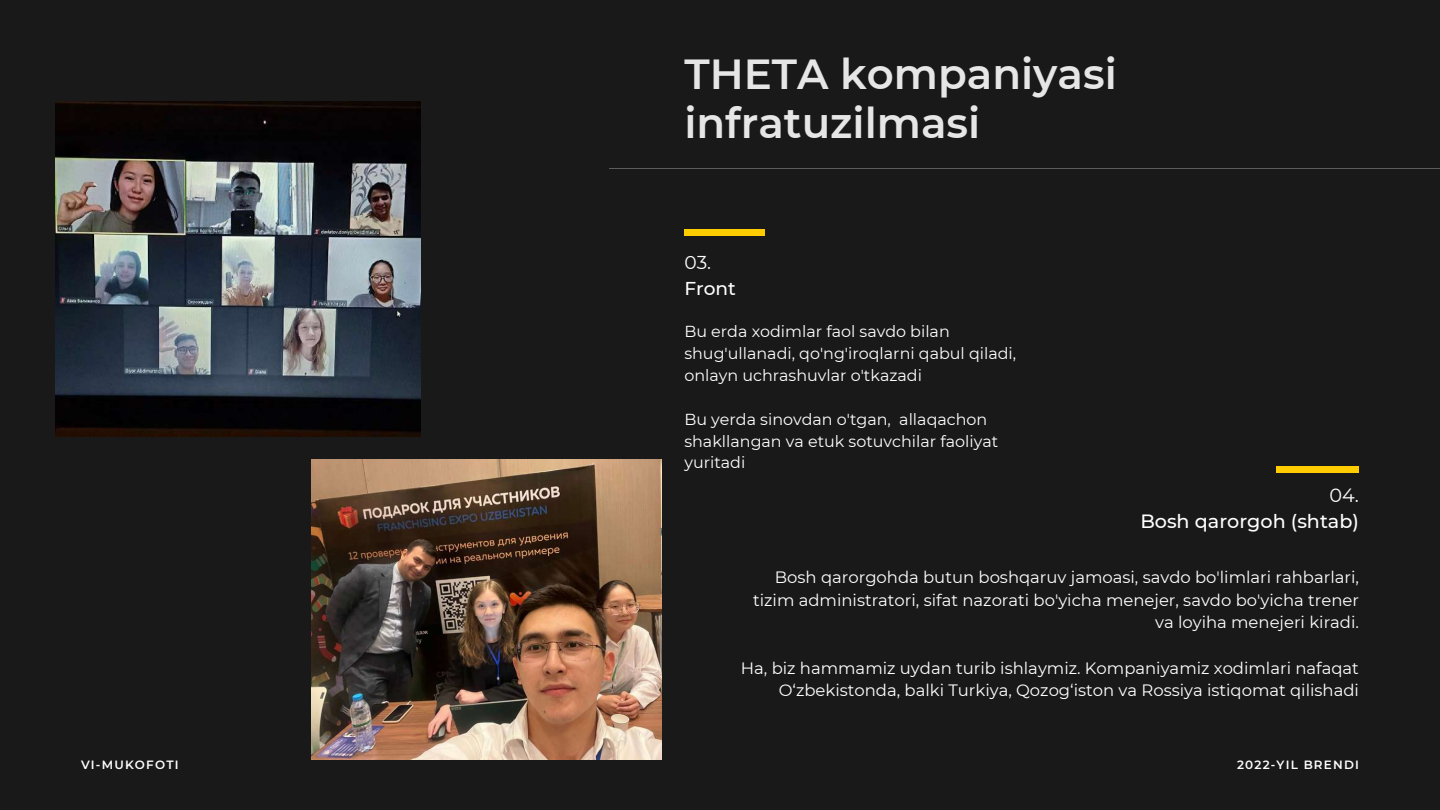
<style>
.page{position:relative;width:1440px;height:810px;background:#191919}
.page>*{position:absolute;margin:0;border:0;box-sizing:border-box;transform-origin:0 0}
.t1{font:600 42px/48.8px "Montserrat";color:#e6e6e6}
.t2{font:500 19.2px "Montserrat";color:#fff}
.t3{font:19.2px "Montserrat";color:#fff}
.t4{font:500 18.6px "Montserrat";color:#fff}
.t5{font:18.6px "Montserrat";color:#fff}
.t6{font:16.4px/22.6px "Montserrat";color:#fff;text-align:right}
.t7{font:15.9px/21.9px "Montserrat";color:#fff}
.t8{font:600 12px "Montserrat";letter-spacing:.1em;color:#fff}
</style>
<div class="page">
<div style="left:684px;top:230px;width:81px;height:6px;background:#fecc00"></div>
<div style="left:1276px;top:466px;width:83px;height:7px;background:#fecc00"></div>
<hr style="left:609px;top:168px;width:831px;height:1px;background:#fff">
<img style="left:56px;top:101px;width:364px;height:336px">
<img style="left:312px;top:459px;width:349px;height:300px">
<h1 class="t1" style="left:684px;top:50px;width:434px">THETA kompaniyasi infratuzilmasi</h1>
<p class="t5" style="left:684px;top:251px;width:28px">03.</p>
<p class="t4" style="left:684px;top:277px;width:53px">Front</p>
<p class="t7" style="left:684px;top:320px;width:333px">Bu erda xodimlar faol savdo bilan shug'ullanadi, qo'ng'iroqlarni qabul qiladi, onlayn uchrashuvlar o'tkazadi</p>
<p class="t7" style="left:684px;top:408px;width:315px">Bu yerda sinovdan o'tgan, allaqachon shakllangan va etuk sotuvchilar faoliyat yuritadi</p>
<p class="t3" style="left:1330px;top:483px;width:31px">04.</p>
<p class="t2" style="left:1140px;top:510px;width:220px">Bosh qarorgoh (shtab)</p>
<p class="t6" style="left:753px;top:566px;width:607px">Bosh qarorgohda butun boshqaruv jamoasi, savdo bo'limlari rahbarlari, tizim administratori, sifat nazorati bo'yicha menejer, savdo bo'yicha trener va loyiha menejeri kiradi.</p>
<p class="t6" style="left:741px;top:656px;width:620px">Ha, biz hammamiz uydan turib ishlaymiz. Kompaniyamiz xodimlari nafaqat<br>O‘zbekistonda, balki Turkiya, Qozog‘iston va Rossiya istiqomat qilishadi</p>
<p class="t8" style="left:81px;top:758px;width:99px">VI-MUKOFOTI</p>
<p class="t8" style="left:1237px;top:758px;width:123px">2022-YIL BRENDI</p>
</div>
